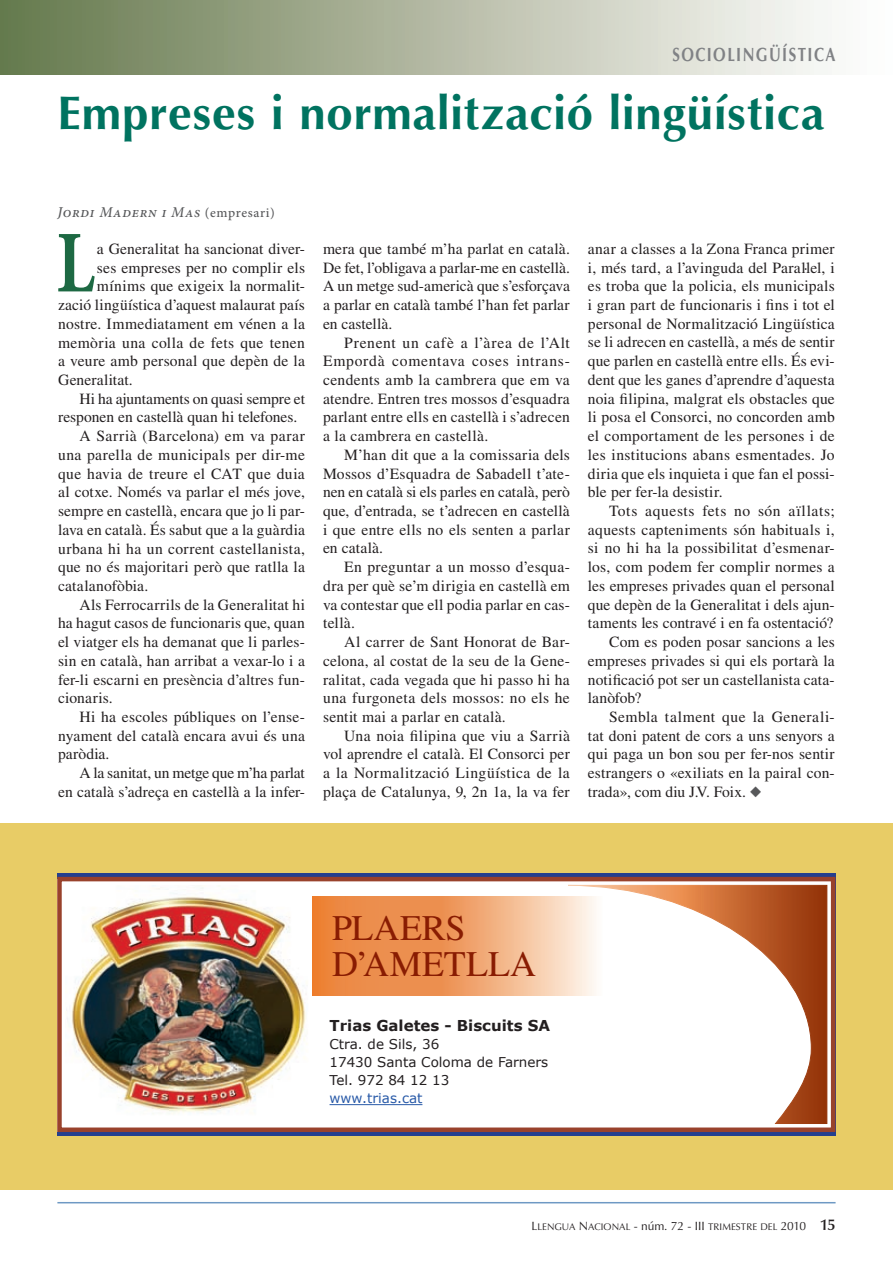
<style>
.page{position:relative;width:893px;height:1263px;background:#fff}
.page>*{position:absolute;margin:0;border:0;box-sizing:border-box;transform-origin:0 0}
.t1{font:700 88.2px "Minion Pro";color:#1d6943;scale:.79 1}
.t2{font:700 47.25px "Optima LT Std";letter-spacing:.015em;color:#007360}
.t3{font:36px/36px "Times LT Std";letter-spacing:-.005em;color:#891c02}
.t4{font:19.2px "Optima LT Std Bold SC800";letter-spacing:.095em;color:#808285;scale:.79 1}
.t5{font:15.6px/18.8px "Times LT Std";letter-spacing:.01em;color:#231f20;text-align:justify}
.t6{font:15.6px "Times LT Std";letter-spacing:-.015em;color:#231f20}
.t7{font:15.6px "Times LT Std";letter-spacing:-.01em;color:#231f20}
.t8{font:15.6px "Times LT Std";letter-spacing:.035em;color:#231f20}
.t9{font:italic 500 15px "Minion Pro";letter-spacing:.04em;color:#57585a}
.t10{font:700 15px "Verdana";color:#231f20}
.t11{font:13.5px/18px "Verdana";color:#231f20}
.t12{font:13.5px "Verdana";color:#295aa8}
.t13{font:9.6px "Optima LT Std SC800";letter-spacing:.005em;color:#231f20}
.s1{font-style:normal;font-size:13.5px}
.s2{color:#57585a}
.s3{font-size:12px}
.s4{font-family:"Optima LT Std";font-size:12px}
.s5{font-family:"Optima LT Std";font-weight:600;font-size:15.6px}
</style>
<div class="page">
<div style="left:0;top:0;width:893px;height:74px;background:linear-gradient(to right,#66784c,#fff)"></div>
<hr style="left:57px;top:1202px;width:779px;height:1px;background:#6e99c4">
<div style="left:0;top:824px;width:893px;height:366px;background:#e8cc66"></div>
<div style="left:57px;top:873px;width:779px;height:262px;background:linear-gradient(to right,#253f8e,#253f8e)"></div>
<div style="left:57px;top:879px;width:778px;height:252px;background:#fff"></div>
<div style="left:57px;top:877px;width:778px;height:255px;border:4px solid #99422c"></div>
<svg style="left:568px;top:885px;width:260px;height:239px"></svg>
<svg style="left:312px;top:896px;width:293px;height:100px;background:#f1ab7a"></svg>
<img style="left:67px;top:893px;width:240px;height:221px">
<div style="left:330px;top:1020px;width:449px;height:92px;background:#fff"></div>
<hr style="left:330px;top:1104px;width:92px;height:1px;background:#295aa8">
<p class="t4" style="left:672px;top:43px;width:208px">SOCIOLINGÜÍSTICA</p>
<h2 class="t2" style="left:57px;top:85px;width:769px">Empreses i normalització lingüística</h2>
<p class="t9" style="left:57px;top:201px;width:219px">Jordi Madern i Mas <span class="s1">(empresari)</span></p>
<h1 class="t1" style="left:56px;top:201px;width:50px">L</h1>
<p class="t5" style="left:97px;top:239px;width:210px">a Generalitat ha sancionat diver-</p>
<p class="t5" style="left:97px;top:258px;width:210px">ses empreses per no complir els</p>
<p class="t5" style="left:97px;top:277px;width:210px">mínims que exigeix la normalit-</p>
<p class="t5" style="left:58px;top:295px;width:248px">zació lingüística d’aquest malaurat país</p>
<p class="t5" style="left:58px;top:314px;width:248px">nostre. Immediatament em vénen a la</p>
<p class="t5" style="left:58px;top:333px;width:248px">memòria una colla de fets que tenen</p>
<p class="t5" style="left:58px;top:352px;width:248px">a veure amb personal que depèn de la</p>
<p class="t5" style="left:58px;top:370px;width:76px">Generalitat.</p>
<p class="t7" style="left:79px;top:390px;width:227px">Hi ha ajuntaments on quasi sempre et</p>
<p class="t5" style="left:58px;top:408px;width:241px">responen en castellà quan hi telefones.</p>
<p class="t5" style="left:79px;top:426px;width:227px">A Sarrià (Barcelona) em va parar</p>
<p class="t5" style="left:58px;top:445px;width:248px">una parella de municipals per dir-me</p>
<p class="t5" style="left:58px;top:464px;width:248px">que havia de treure el CAT que duia</p>
<p class="t5" style="left:58px;top:483px;width:248px">al cotxe. Només va parlar el més jove,</p>
<p class="t5" style="left:58px;top:501px;width:248px">sempre en castellà, encara que jo li par-</p>
<p class="t5" style="left:58px;top:520px;width:248px">lava en català. És sabut que a la guàrdia</p>
<p class="t5" style="left:58px;top:539px;width:248px">urbana hi ha un corrent castellanista,</p>
<p class="t5" style="left:58px;top:558px;width:248px">que no és majoritari però que ratlla la</p>
<p class="t5" style="left:58px;top:576px;width:92px">catalanofòbia.</p>
<p class="t5" style="left:79px;top:595px;width:227px">Als Ferrocarrils de la Generalitat hi</p>
<p class="t5" style="left:58px;top:614px;width:248px">ha hagut casos de funcionaris que, quan</p>
<p class="t5" style="left:58px;top:632px;width:248px">el viatger els ha demanat que li parles-</p>
<p class="t5" style="left:58px;top:651px;width:248px">sin en català, han arribat a vexar-lo i a</p>
<p class="t5" style="left:58px;top:670px;width:248px">fer-li escarni en presència d’altres fun-</p>
<p class="t5" style="left:58px;top:689px;width:56px">cionaris.</p>
<p class="t5" style="left:79px;top:707px;width:227px">Hi ha escoles públiques on l’ense-</p>
<p class="t5" style="left:58px;top:726px;width:248px">nyament del català encara avui és una</p>
<p class="t5" style="left:58px;top:745px;width:53px">paròdia.</p>
<p class="t6" style="left:79px;top:764px;width:227px">A la sanitat, un metge que m’ha parlat</p>
<p class="t5" style="left:58px;top:782px;width:248px">en català s’adreça en castellà a la infer-</p>
<p class="t5" style="left:323px;top:239px;width:248px">mera que també m’ha parlat en català.<br>De fet, l’obligava a parlar-me en castellà.<br>A un metge sud-americà que s’esforçava a parlar en català també l’han fet parlar en castellà.</p>
<p class="t5" style="left:323px;top:333px;width:248px;text-indent:21px">Prenent un cafè a l’àrea de l’Alt Empordà comentava coses intrans&shy;cendents amb la cambrera que em va atendre. Entren tres mossos d’esquadra parlant entre ells en castellà i s’adrecen a la cambrera en castellà.</p>
<p class="t5" style="left:323px;top:445px;width:248px;text-indent:21px">M’han dit que a la comissaria dels Mossos d’Esquadra de Sabadell t’ate&shy;nen en català si els parles en català, però que, d’entrada, se t’adrecen en castellà i que entre ells no els senten a parlar en català.</p>
<p class="t5" style="left:323px;top:557px;width:248px;text-indent:21px">En preguntar a un mosso d’esqua&shy;dra per què se’m dirigia en castellà em va contestar que ell podia parlar en cas&shy;tellà.</p>
<p class="t5" style="left:323px;top:632px;width:248px;text-indent:21px">Al carrer de Sant Honorat de Bar&shy;celona, al costat de la seu de la Gene&shy;ralitat, cada vegada que hi passo hi ha una furgoneta dels mossos: no els he sentit mai a parlar en català.</p>
<p class="t5" style="left:323px;top:726px;width:248px;text-indent:21px">Una noia filipina que viu a Sarrià vol aprendre el català. El Consorci per a la Normalització Lingüística de la plaça de Catalunya, 9, 2n 1a, la va fer</p>
<p class="t5" style="left:588px;top:239px;width:248px">anar a classes a la Zona Franca primer i, més tard, a l’avinguda del Paral·lel, i es troba que la policia, els municipals i gran part de funcionaris i fins i tot el personal de Normalització Lingüística se li adrecen en castellà, a més de sentir que parlen en castellà entre ells. És evi&shy;dent que les ganes d’aprendre d’aquesta noia filipina, malgrat els obstacles que li posa el Consorci, no concorden amb el comportament de les persones i de les institucions abans esmentades. Jo diria que els inquieta i que fan el possi&shy;ble per fer-la desistir.</p>
<p class="t8" style="left:609px;top:502px;width:227px">Tots aquests fets no són aïllats;</p>
<p class="t5" style="left:588px;top:520px;width:248px">aquests capteniments són habituals i,</p>
<p class="t5" style="left:588px;top:539px;width:248px">si no hi ha la possibilitat d’esmenar-</p>
<p class="t5" style="left:588px;top:557px;width:248px">los, com podem fer complir normes a</p>
<p class="t5" style="left:588px;top:576px;width:248px">les empreses privades quan el personal</p>
<p class="t5" style="left:588px;top:595px;width:248px">que depèn de la Generalitat i dels ajun-</p>
<p class="t5" style="left:588px;top:614px;width:247px">taments les contravé i en fa ostentació?</p>
<p class="t5" style="left:609px;top:632px;width:227px">Com es poden posar sancions a les</p>
<p class="t5" style="left:588px;top:651px;width:248px">empreses privades si qui els portarà la</p>
<p class="t5" style="left:588px;top:670px;width:248px">notificació pot ser un castellanista cata-</p>
<p class="t5" style="left:588px;top:688px;width:55px">lanòfob?</p>
<p class="t5" style="left:609px;top:707px;width:227px">Sembla talment que la Generali-</p>
<p class="t5" style="left:588px;top:726px;width:248px">tat doni patent de cors a uns senyors a</p>
<p class="t5" style="left:588px;top:745px;width:248px">qui paga un bon sou per fer-nos sentir</p>
<p class="t5" style="left:588px;top:763px;width:248px">estrangers o «exiliats en la pairal con-</p>
<p class="t5" style="left:588px;top:782px;width:175px">trada», com diu J.V. Foix. <span class="s2">◆</span></p>
<h3 class="t3" style="left:332px;top:910px;width:205px">PLAERS<br>D’AMETLLA</h3>
<p class="t10" style="left:330px;top:1016px;width:222px">Trias Galetes - Biscuits SA</p>
<p class="t11" style="left:330px;top:1035px;width:220px">Ctra. de Sils, 36<br>17430 Santa Coloma de Farners<br>Tel. 972 84 12 13</p>
<p class="t12" style="left:330px;top:1090px;width:94px">www.trias.cat</p>
<p class="t13" style="left:531px;top:1221px;width:306px"><span class="s3">L</span>LENGUA <span class="s3">N</span>ACIONAL <span class="s4">- núm. 72 -</span> <span class="s3">III</span> TRIMESTRE DEL <span class="s3">2010</span> <span class="s5">15</span></p>
</div>
